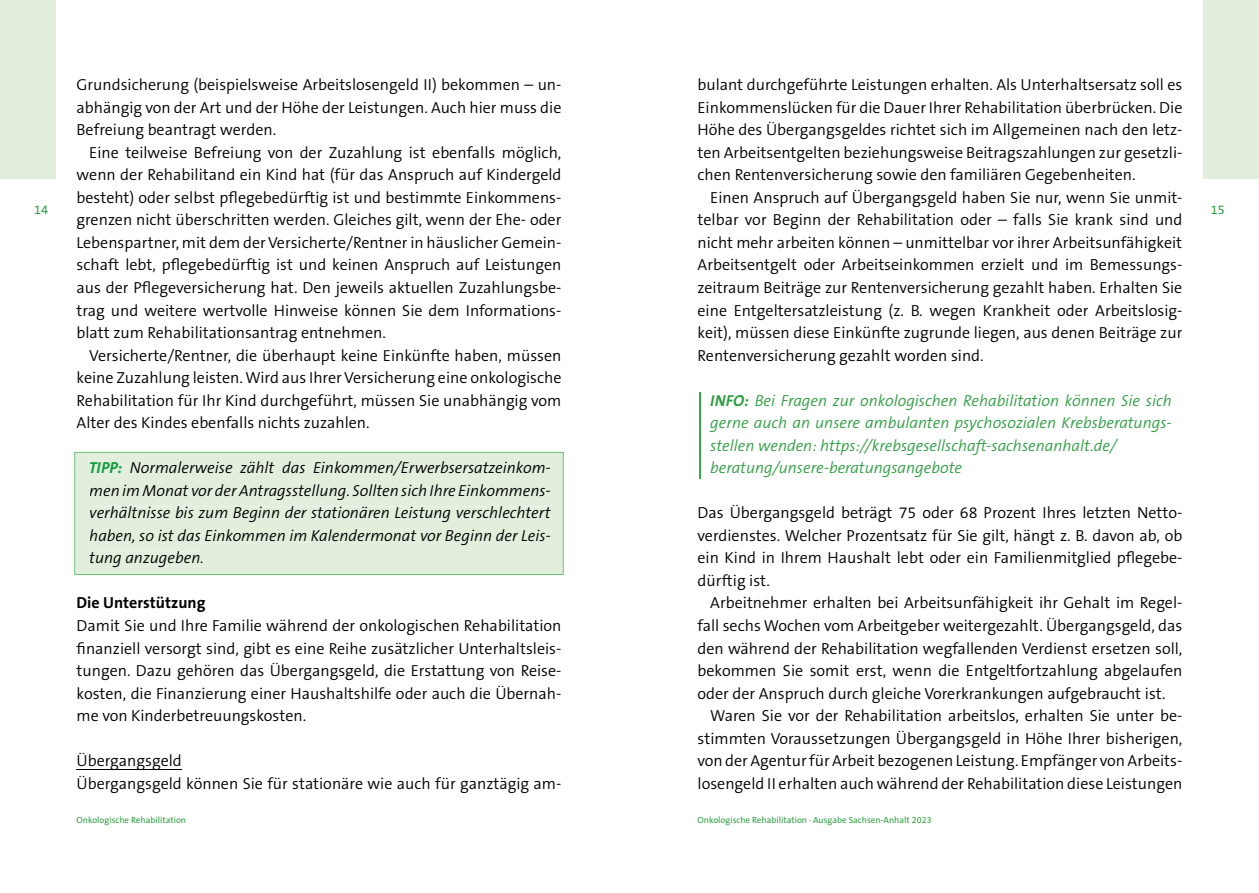
<style>
.page{position:relative;width:1259px;height:893px;background:#fff}
.page>*{position:absolute;margin:0;border:0;box-sizing:border-box;transform-origin:0 0}
.t1{font:300 16.05px/22.5px "The Sans B4";color:#000;text-align:justify}
.t2{font:italic 300 16.05px/22.5px "The Sans B4";color:#000;text-align:justify}
.t3{font:italic 300 16.05px/22.5px "The Sans B4";color:#319f44}
.t4{font:700 16.05px "The Sans B7";color:#000}
.t5{font:12.75px "The Sans B5 Plain";color:#319f44}
.t6{font:9px "The Sans B5 Plain";color:#319f44}
.s1{font-family:"The Sans B7";font-weight:700;color:#139b41}
.s2{font-family:"The Sans B7";font-weight:700}
</style>
<div class="page">
<div style="left:0;top:0;width:55px;height:179px;background:#e1efdc"></div>
<div style="left:1203px;top:0;width:56px;height:179px;background:#e1efdc"></div>
<hr style="left:77px;top:769px;width:105px;height:1px;background:#000">
<div style="left:74px;top:452px;width:489px;height:123px;background:#e1efdc"></div>
<hr style="left:699px;top:393px;width:1px;height:86px;background:#34ab49">
<p class="t5" style="left:34px;top:203px;width:16px">14</p>
<p class="t1" style="left:77px;top:74px;width:486px">Grundsicherung (beispielsweise Arbeitslosengeld II) bekommen – un&shy;abhängig von der Art und der Höhe der Leistungen. Auch hier muss die Befreiung beantragt werden.</p>
<p class="t1" style="left:77px;top:142px;width:486px;text-indent:13px">Eine teilweise Befreiung von der Zuzahlung ist ebenfalls möglich, wenn der Rehabilitand ein Kind hat (für das Anspruch auf Kindergeld besteht) oder selbst pflegebedürftig ist und bestimmte Einkommens&shy;grenzen nicht überschritten werden. Gleiches gilt, wenn der Ehe- oder Lebenspartner, mit dem der Versicherte/Rentner in häuslicher Gemein&shy;schaft lebt, pflegebedürftig ist und keinen Anspruch auf Leistungen aus der Pflegeversicherung hat. Den jeweils aktuellen Zuzahlungsbe&shy;trag und weitere wertvolle Hinweise können Sie dem Informations&shy;blatt zum Rehabilitationsantrag entnehmen.</p>
<p class="t1" style="left:77px;top:344px;width:486px;text-indent:13px">Versicherte/Rentner, die überhaupt keine Einkünfte haben, müssen keine Zuzahlung leisten. Wird aus Ihrer Versicherung eine onkologische Rehabilitation für Ihr Kind durchgeführt, müssen Sie unabhängig vom Alter des Kindes ebenfalls nichts zuzahlen.</p>
<p class="t2" style="left:89px;top:457px;width:463px"><span class="s1">TIPP:</span> Normalerweise zählt das Einkommen/Erwerbsersatzeinkom&shy;men im Monat vor der Antragsstellung. Sollten sich Ihre Einkommens&shy;verhältnisse bis zum Beginn der stationären Leistung verschlechtert haben, so ist das Einkommen im Kalendermonat vor Beginn der Leis&shy;tung anzugeben.</p>
<p class="t4" style="left:77px;top:594px;width:130px">Die Unterstützung</p>
<p class="t1" style="left:77px;top:615px;width:486px">Damit Sie und Ihre Familie während der onkologischen Rehabilitation finanziell versorgt sind, gibt es eine Reihe zusätzlicher Unterhaltsleis&shy;tungen. Dazu gehören das Übergangsgeld, die Erstattung von Reise&shy;kosten, die Finanzierung einer Haushaltshilfe oder auch die Übernah&shy;me von Kinderbetreuungskosten.</p>
<p class="t1" style="left:77px;top:750px;width:486px">Übergangsgeld<br>Übergangsgeld können Sie für stationäre wie auch für ganztägig am-</p>
<p class="t1" style="left:697px;top:74px;width:486px">bulant durchgeführte Leistungen erhalten. Als Unterhaltsersatz soll es Einkommenslücken für die Dauer Ihrer Rehabilitation überbrücken. Die Höhe des Übergangsgeldes richtet sich im Allgemeinen nach den letz&shy;ten Arbeitsentgelten beziehungsweise Beitragszahlungen zur gesetzli&shy;chen Rentenversicherung sowie den familiären Gegebenheiten.</p>
<p class="t1" style="left:697px;top:187px;width:486px;text-indent:13px">Einen Anspruch auf Übergangsgeld haben Sie nur, wenn Sie unmit&shy;telbar vor Beginn der Rehabilitation oder – falls Sie krank sind und nicht mehr arbeiten können – unmittelbar vor ihrer Arbeitsunfähigkeit Arbeitsentgelt oder Arbeitseinkommen erzielt und im Bemessungs&shy;zeitraum Beiträge zur Rentenversicherung gezahlt haben. Erhalten Sie eine Entgeltersatzleistung (z. B. wegen Krankheit oder Arbeitslosig&shy;keit), müssen diese Einkünfte zugrunde liegen, aus denen Beiträge zur Rentenversicherung gezahlt worden sind.</p>
<p class="t3" style="left:710px;top:389px;width:463px"><span class="s2">INFO:</span> Bei Fragen zur onkologischen Rehabilitation können Sie sich gerne auch an unsere ambulanten psychosozialen Krebsberatungs&shy;stellen wenden: https://krebsgesellschaft-sachsenanhalt.de/ beratung/unsere-beratungsangebote</p>
<p class="t1" style="left:697px;top:502px;width:486px">Das Übergangsgeld beträgt 75 oder 68 Prozent Ihres letzten Netto&shy;verdienstes. Welcher Prozentsatz für Sie gilt, hängt z. B. davon ab, ob ein Kind in Ihrem Haushalt lebt oder ein Familienmitglied pflegebe&shy;dürftig ist.</p>
<p class="t1" style="left:697px;top:592px;width:486px;text-indent:13px">Arbeitnehmer erhalten bei Arbeitsunfähigkeit ihr Gehalt im Regel&shy;fall sechs Wochen vom Arbeitgeber weitergezahlt. Übergangsgeld, das den während der Rehabilitation wegfallenden Verdienst ersetzen soll, bekommen Sie somit erst, wenn die Entgeltfortzahlung abgelaufen oder der Anspruch durch gleiche Vorerkrankungen aufgebraucht ist.</p>
<p class="t1" style="left:697px;top:705px;width:486px;text-indent:13px">Waren Sie vor der Rehabilitation arbeitslos, erhalten Sie unter be&shy;stimmten Voraussetzungen Übergangsgeld in Höhe Ihrer bisherigen, von der Agentur für Arbeit bezogenen Leistung. Empfänger von Arbeits&shy;losengeld II erhalten auch während der Rehabilitation diese Leistungen</p>
<p class="t6" style="left:77px;top:815px;width:111px">Onkologische Rehabilitation</p>
<p class="t6" style="left:697px;top:815px;width:236px">Onkologische Rehabilitation · Ausgabe Sachsen-Anhalt 2023</p>
<p class="t5" style="left:1210px;top:203px;width:16px">15</p>
</div>
